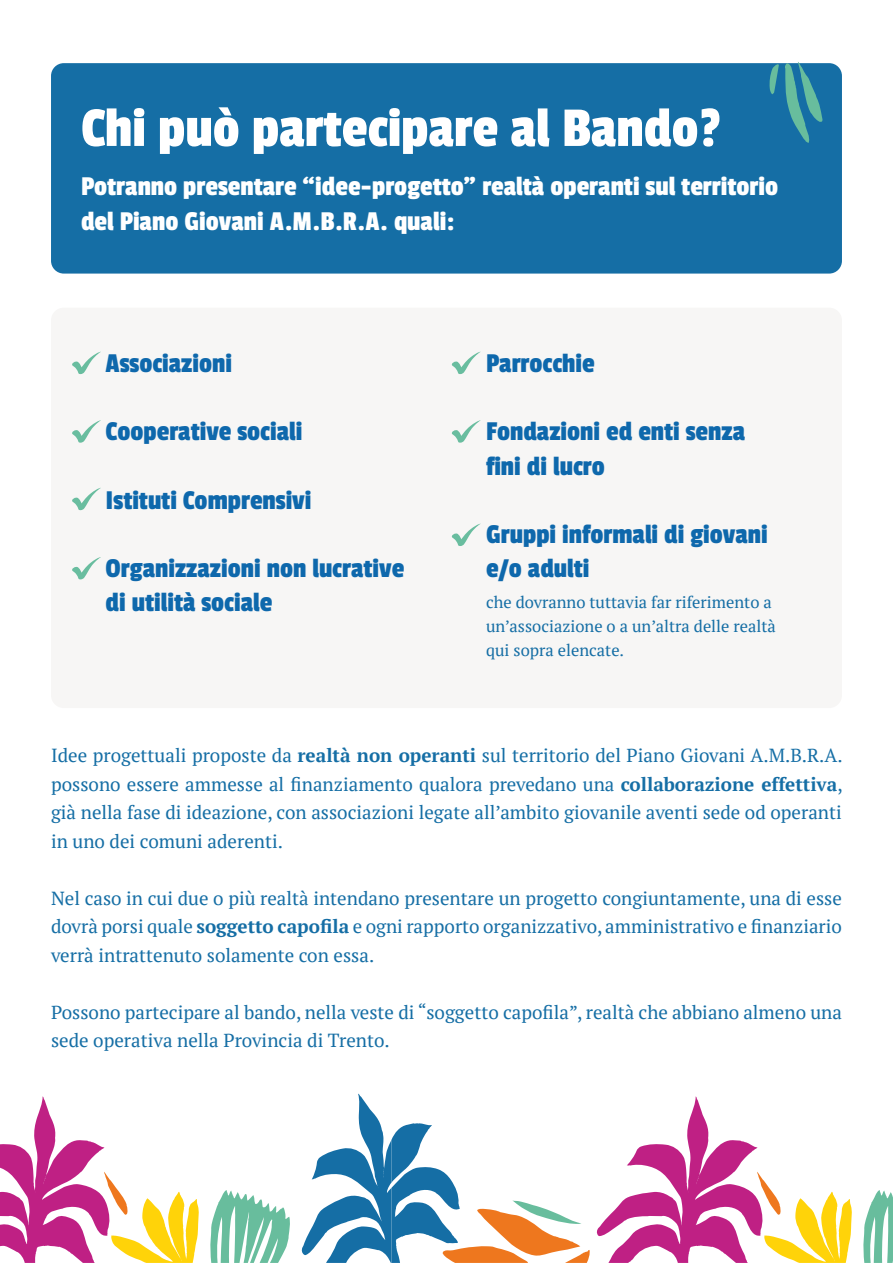
<style>
.page{position:relative;width:893px;height:1263px;background:#fff}
.page>*{position:absolute;margin:0;border:0;box-sizing:border-box;transform-origin:0 0}
.t1{font:58.5px "Passion One";color:#fff}
.t2{font:28.5px/34.2px "Passion One";color:#0e68ac}
.t3{font:28.5px/34.2px "Passion One";color:#fff}
.t4{font:18.9px/28.5px "PT Serif";color:#156ea5;text-align:justify}
.t5{font:16.5px/24px "PT Serif";color:#156ea5}
.s1{font-weight:700}
</style>
<div class="page">
<div style="left:51px;top:63px;width:791px;height:211px;background:#156ea5;border-radius:13px"></div>
<div style="left:51px;top:308px;width:791px;height:400px;background:#f7f6f5;border-radius:13px"></div>
<svg style="left:72px;top:351px;width:29px;height:24px"></svg>
<svg style="left:451px;top:351px;width:30px;height:23px"></svg>
<svg style="left:451px;top:420px;width:30px;height:23px"></svg>
<svg style="left:451px;top:523px;width:30px;height:23px"></svg>
<svg style="left:72px;top:420px;width:29px;height:23px"></svg>
<svg style="left:72px;top:487px;width:29px;height:24px"></svg>
<svg style="left:72px;top:557px;width:29px;height:23px"></svg>
<svg style="left:210px;top:1190px;width:80px;height:73px"></svg>
<svg style="left:0;top:1096px;width:199px;height:167px"></svg>
<svg style="left:863px;top:1190px;width:30px;height:73px"></svg>
<svg style="left:301px;top:1094px;width:289px;height:169px"></svg>
<svg style="left:596px;top:1096px;width:256px;height:167px"></svg>
<svg style="left:785px;top:62px;width:38px;height:81px"></svg>
<svg style="left:769px;top:64px;width:10px;height:30px"></svg>
<h1 class="t1" style="left:81px;top:97px;width:642px">Chi può partecipare al Bando?</h1>
<h2 class="t3" style="left:81px;top:169px;width:698px">Potranno presentare “idee-progetto” realtà operanti sul territorio del Piano Giovani A.M.B.R.A. quali:</h2>
<h2 class="t2" style="left:106px;top:346px;width:128px">Associazioni</h2>
<h2 class="t2" style="left:106px;top:414px;width:198px">Cooperative sociali</h2>
<h2 class="t2" style="left:106px;top:483px;width:207px">Istituti Comprensivi</h2>
<h2 class="t2" style="left:106px;top:551px;width:300px">Organizzazioni non lucrative di utilità sociale</h2>
<h2 class="t2" style="left:486px;top:346px;width:110px">Parrocchie</h2>
<h2 class="t2" style="left:486px;top:414px;width:261px">Fondazioni ed enti senza fini di lucro</h2>
<h2 class="t2" style="left:486px;top:517px;width:283px">Gruppi informali di giovani e/o adulti</h2>
<p class="t5" style="left:486px;top:590px;width:291px">che dovranno tuttavia far riferimento a un’associazione o a un’altra delle realtà qui sopra elencate.</p>
<p class="t4" style="left:51px;top:741px;width:793px">Idee progettuali proposte da <span class="s1">realtà non operanti</span> sul territorio del Piano Giovani A.M.B.R.A. possono essere ammesse al finanziamento qualora prevedano una <span class="s1">collaborazione effettiva</span>, già nella fase di ideazione, con associazioni legate all’ambito giovanile aventi sede od operanti in uno dei comuni aderenti.</p>
<p class="t4" style="left:51px;top:883px;width:792px">Nel caso in cui due o più realtà intendano presentare un progetto congiuntamente, una di esse dovrà porsi quale <span class="s1">soggetto capofila</span> e ogni rapporto organizzativo, amministrativo e finanziario verrà intrattenuto solamente con essa.</p>
<p class="t4" style="left:51px;top:997px;width:792px">Possono partecipare al bando, nella veste di “soggetto capofila”, realtà che abbiano almeno una sede operativa nella Provincia di Trento.</p>
</div>
